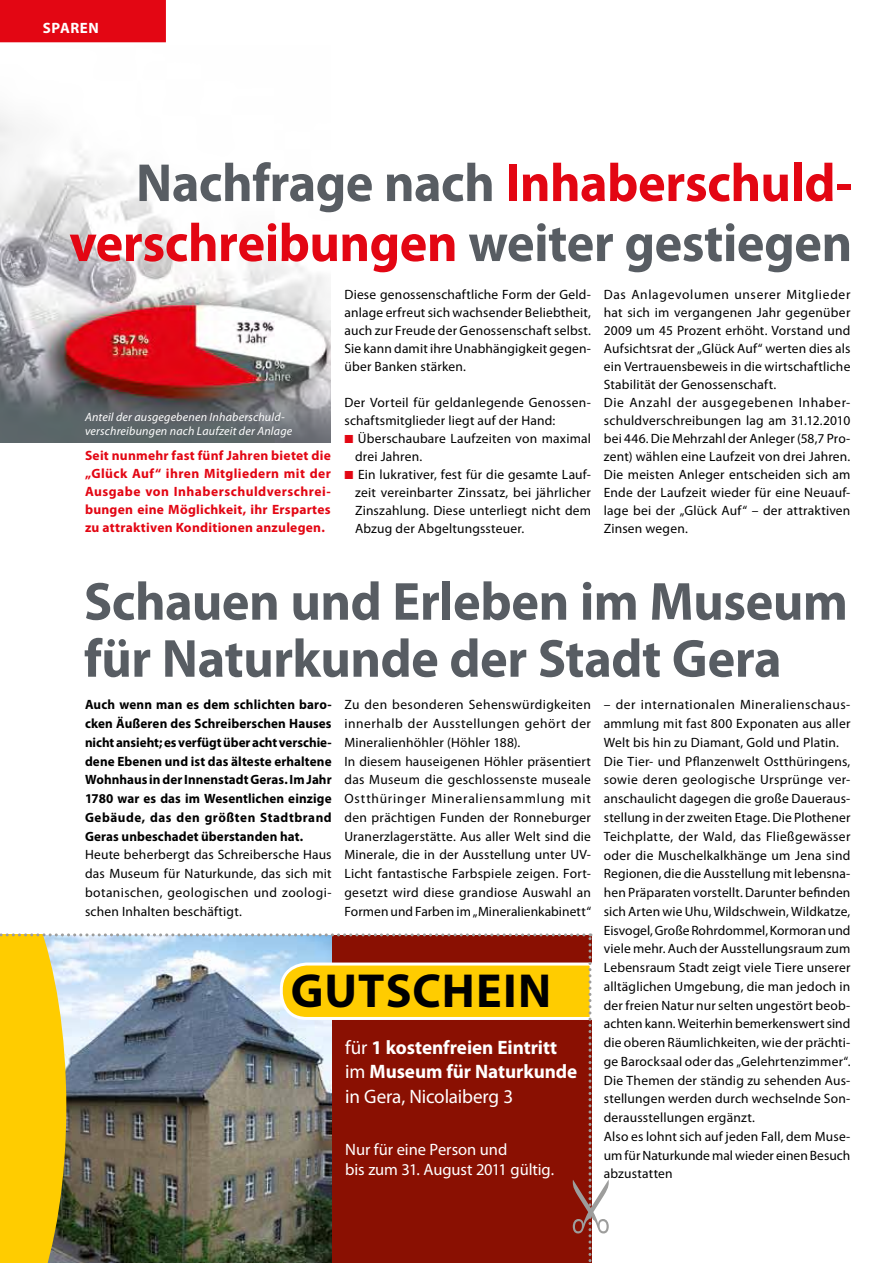
<style>
.page{position:relative;width:893px;height:1263px;background:#fff}
.page>*{position:absolute;margin:0;border:0;box-sizing:border-box;transform-origin:0 0}
.t1{font:700 54px/60px "Myriad Pro";letter-spacing:-.005em;color:#e30613;text-align:right}
.t2{font:700 54px/57px "Myriad Pro";letter-spacing:-.005em;color:#585d63}
.t3{font:700 48px "Myriad Pro";color:#000}
.t4{font:700 19.5px/23.4px "Myriad Pro";color:#fff}
.t5{font:19.5px "Myriad Pro";letter-spacing:-.01em;color:#fff}
.t6{font:16.5px/19.8px "Myriad Pro";letter-spacing:-.005em;color:#fff}
.t7{font:700 15px "Myriad Pro";color:#fff}
.t8{font:13.5px/18.8px "Myriad Pro";letter-spacing:.015em;color:#000}
.t9{font:700 13.5px/18.8px "Myriad Pro";letter-spacing:.01em;color:#000;text-align:justify}
.t10{font:700 13.5px/18px "Myriad Pro";letter-spacing:.02em;color:#e30613;text-align:justify}
.t11{font:italic 12px/13.5px "Myriad Pro";letter-spacing:.015em;color:#fff}
.s1{color:#585d63}
.s2{font-family:"European Pi Three";color:#e30613}
.s3{font-weight:400}
</style>
<div class="page">
<div style="left:0;top:0;width:166px;height:42px;background:#e30613"></div>
<img style="left:0;top:114px;width:331px;height:329px">
<img style="left:0;top:933px;width:609px;height:330px">
<p class="t7" style="left:43px;top:18px;width:57px">Sparen</p>
<h1 class="t1" style="left:69px;top:151px;width:785px"><span class="s1">Nachfrage nach</span> Inhaberschuld&shy;verschreibungen <span class="s1">weiter gestiegen</span></h1>
<p class="t11" style="left:85px;top:410px;width:209px">Anteil der ausgegebenen Inhaberschuld&shy;verschreibungen nach Laufzeit der Anlage</p>
<p class="t10" style="left:85px;top:446px;width:247px">Seit nunmehr fast fünf Jahren bietet die „Glück Auf“ ihren Mitgliedern mit der Ausgabe von Inhaberschuldverschrei&shy;bungen eine Möglichkeit, ihr Erspartes zu attraktiven Konditionen anzulegen.</p>
<p class="t8" style="left:344px;top:285px;width:248px;line-height:18px;text-align:justify">Diese genossenschaftliche Form der Geld&shy;anlage erfreut sich wachsender Beliebtheit, auch zur Freude der Genossenschaft selbst.<br>Sie kann damit ihre Unabhängigkeit gegen&shy;über Banken stärken.</p>
<p class="t8" style="left:344px;top:393px;width:248px">Der Vorteil für geldanlegende Genossen-</p>
<p class="t8" style="left:344px;top:411px;width:212px">schaftsmitglieder liegt auf der Hand:</p>
<p class="t8" style="left:344px;top:429px;width:248px"><span class="s2">K</span> Überschaubare Laufzeiten von maximal</p>
<p class="t8" style="left:355px;top:447px;width:69px">drei Jahren.</p>
<p class="t8" style="left:344px;top:465px;width:248px"><span class="s2">K</span> Ein lukrativer, fest für die gesamte Lauf-</p>
<p class="t8" style="left:355px;top:483px;width:237px">zeit vereinbarter Zinssatz, bei jährlicher</p>
<p class="t8" style="left:355px;top:501px;width:237px">Zinszahlung. Diese unterliegt nicht dem</p>
<p class="t8" style="left:355px;top:519px;width:171px">Abzug der Abgeltungssteuer.</p>
<p class="t8" style="left:604px;top:285px;width:248px;line-height:18px">Das Anlagevolumen unserer Mitglieder hat sich im vergangenen Jahr gegenüber 2009 um 45 Prozent erhöht. Vorstand und Aufsichtsrat der „Glück Auf“ werten dies als ein Vertrauensbeweis in die wirtschaftliche Stabilität der Genossenschaft.<br>Die Anzahl der ausgegebenen Inhaber&shy;schuldverschreibungen lag am 31.12.2010 bei 446. Die Mehrzahl der Anleger (58,7 Pro&shy;zent) wählen eine Laufzeit von drei Jahren.<br>Die meisten Anleger entscheiden sich am Ende der Laufzeit wieder für eine Neuauf&shy;lage bei der „Glück Auf“ – der attraktiven Zinsen wegen.</p>
<h1 class="t2" style="left:84px;top:571px;width:765px">Schauen und Erleben im Museum für Naturkunde der Stadt Gera</h1>
<p class="t9" style="left:85px;top:695px;width:248px">Auch wenn man es dem schlichten baro&shy;cken Äußeren des Schreiberschen Hauses nicht ansieht; es verfügt über acht verschie&shy;dene Ebenen und ist das älteste erhaltene Wohnhaus in der Innenstadt Geras. Im Jahr 1780 war es das im Wesentlichen einzige Gebäude, das den größten Stadtbrand Geras unbeschadet überstanden hat.</p>
<p class="t8" style="left:85px;top:845px;width:248px;text-align:justify">Heute beherbergt das Schreibersche Haus das Museum für Naturkunde, das sich mit botanischen, geologischen und zoologi&shy;schen Inhalten beschäftigt.</p>
<p class="t8" style="left:344px;top:695px;width:248px">Zu den besonderen Sehenswürdigkeiten innerhalb der Ausstellungen gehört der Mineralienhöhler (Höhler 188).<br>In diesem hauseigenen Höhler präsentiert das Museum die geschlossenste museale Ostthüringer Mineraliensammlung mit den prächtigen Funden der Ronneburger Uranerzlagerstätte. Aus aller Welt sind die Minerale, die in der Ausstellung unter UV-Licht fantastische Farbspiele zeigen. Fort&shy;gesetzt wird diese grandiose Auswahl an Formen und Farben im „Mineralienkabinett“</p>
<p class="t8" style="left:604px;top:695px;width:248px">– der internationalen Mineralienschaus&shy;ammlung mit fast 800 Exponaten aus aller Welt bis hin zu Diamant, Gold und Platin.<br>Die Tier- und Pflanzenwelt Ostthüringens, sowie deren geologische Ursprünge ver&shy;anschaulicht dagegen die große Daueraus&shy;stellung in der zweiten Etage. Die Plothener Teichplatte, der Wald, das Fließgewässer oder die Muschelkalkhänge um Jena sind Regionen, die die Ausstellung mit lebensna&shy;hen Präparaten vorstellt. Darunter befinden sich Arten wie Uhu, Wildschwein, Wildkatze, Eisvogel, Große Rohrdommel, Kormoran und viele mehr. Auch der Ausstellungsraum zum Lebensraum Stadt zeigt viele Tiere unserer alltäglichen Umgebung, die man jedoch in der freien Natur nur selten ungestört beob&shy;achten kann. Weiterhin bemerkenswert sind die oberen Räumlichkeiten, wie der prächti&shy;ge Barocksaal oder das „Gelehrtenzimmer“.<br>Die Themen der ständig zu sehenden Aus&shy;stellungen werden durch wechselnde Son&shy;derausstellungen ergänzt.<br>Also es lohnt sich auf jeden Fall, dem Muse&shy;um für Naturkunde mal wieder einen Besuch abzustatten</p>
<h2 class="t3" style="left:291px;top:959px;width:31px">GUTSCH</h2>
<h2 class="t3" style="left:476px;top:959px;width:32px">EIN</h2>
<h3 class="t4" style="left:345px;top:1035px;width:234px"><span class="s3">für</span> 1 kostenfreien Eintritt <span class="s3">im</span> Museum für Naturkunde</h3>
<h3 class="t5" style="left:345px;top:1084px;width:169px">in Gera, Nicolaiberg 3</h3>
<p class="t6" style="left:345px;top:1139px;width:210px">Nur für eine Person und<br>bis zum 31. August 2011 gültig.</p>
</div>
